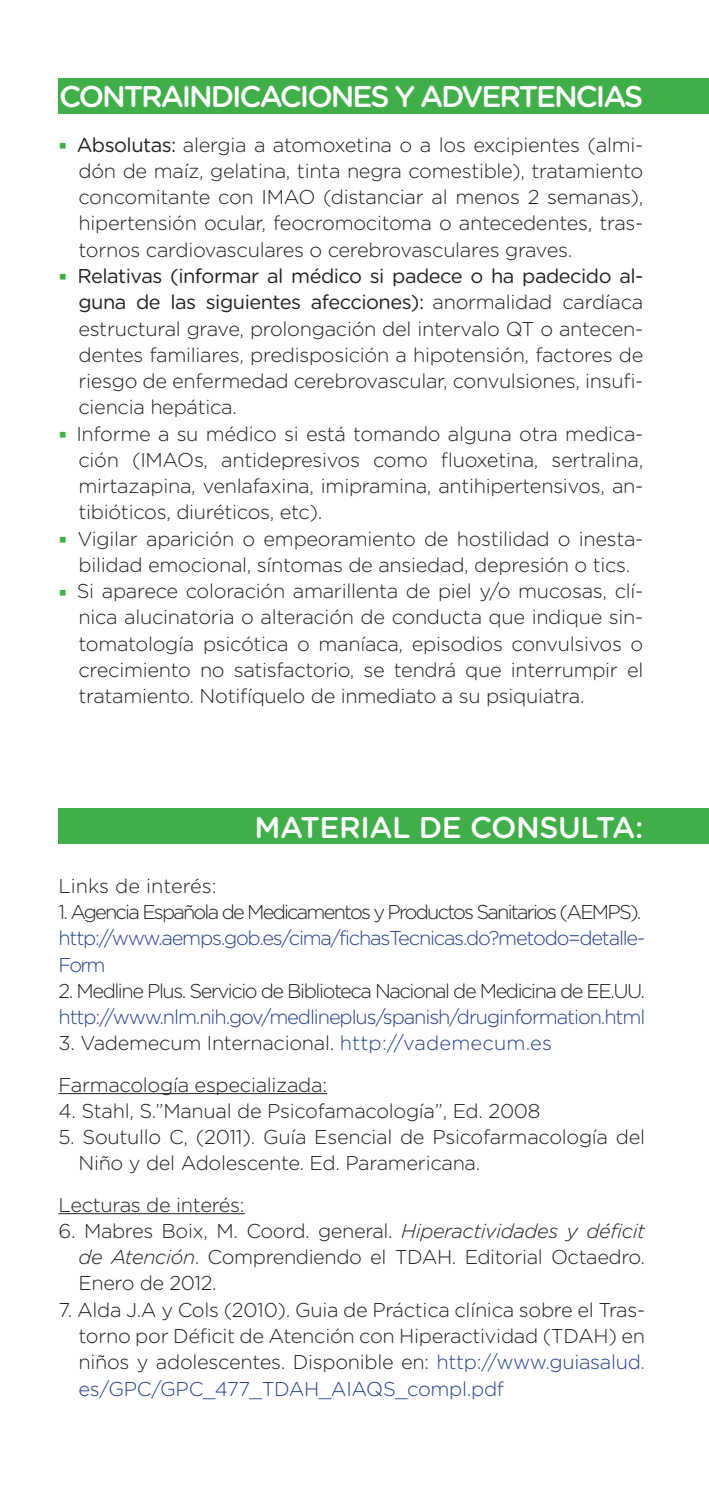
<style>
.page{position:relative;width:709px;height:1489px;background:#fff}
.page>*{position:absolute;margin:0;border:0;box-sizing:border-box;transform-origin:0 0}
.t1{font:500 30px "Gotham Rounded";letter-spacing:-.07em;color:#fff}
.t2{font:500 30px "Gotham Rounded";letter-spacing:-.015em;color:#fff}
.t3{font:300 20px/26.2px "Gotham Rounded";letter-spacing:-.015em;color:#231f20;text-align:justify}
.t4{font:300 20px/26.2px "Gotham Rounded";letter-spacing:-.06em;color:#234189}
.t5{font:300 20px "Gotham Rounded";letter-spacing:-.07em;color:#231f20}
.t6{font:300 20px "Gotham Rounded";letter-spacing:-.09em;color:#231f20}
.s1{font-family:"Arial";font-weight:400;font-size:25px;color:#40ae49}
.s2{font-weight:400}
.s3{color:#234189}
.s4{font-style:italic}
</style>
<div class="page">
<div style="left:58px;top:78px;width:651px;height:35px;background:#40ae49"></div>
<hr style="left:58px;top:1093px;width:269px;height:1px;background:#231f20">
<hr style="left:58px;top:1213px;width:187px;height:1px;background:#231f20">
<div style="left:58px;top:808px;width:651px;height:35px;background:#40ae49"></div>
<p class="t1" style="left:59px;top:75px;width:585px">CONTRAINDICACIONES Y ADVERTENCIAS</p>
<p class="t3" style="left:78px;top:130px;width:566px;text-indent:-20px"><span class="s1">▪</span> <span class="s2">Absolutas:</span> alergia a atomoxetina o a los excipientes (almi&shy;dón de maíz, gelatina, tinta negra comestible), tratamiento concomitante con IMAO (distanciar al menos 2 semanas), hipertensión ocular, feocromocitoma o antecedentes, tras&shy;tornos cardiovasculares o cerebrovasculares graves.</p>
<p class="t3" style="left:78px;top:262px;width:566px;text-indent:-20px"><span class="s1">▪</span> <span class="s2">Relativas (informar al médico si padece o ha padecido al&shy;guna de las siguientes afecciones):</span> anormalidad cardíaca estructural grave, prolongación del intervalo QT o antecen&shy;dentes familiares, predisposición a hipotensión, factores de riesgo de enfermedad cerebrovascular, convulsiones, insufi&shy;ciencia hepática.</p>
<p class="t3" style="left:78px;top:419px;width:566px;text-indent:-20px"><span class="s1">▪</span> Informe a su médico si está tomando alguna otra medica&shy;ción (IMAOs, antidepresivos como fluoxetina, sertralina, mirtazapina, venlafaxina, imipramina, antihipertensivos, an&shy;tibióticos, diuréticos, etc).</p>
<p class="t3" style="left:58px;top:524px;width:586px;text-align:center"><span class="s1">▪</span> Vigilar aparición o empeoramiento de hostilidad o inesta&shy;bilidad emocional, síntomas de ansiedad, depresión o tics.</p>
<p class="t3" style="left:78px;top:577px;width:566px;text-indent:-20px"><span class="s1">▪</span> Si aparece coloración amarillenta de piel y/o mucosas, clí&shy;nica alucinatoria o alteración de conducta que indique sin&shy;tomatología psicótica o maníaca, episodios convulsivos o crecimiento no satisfactorio, se tendrá que interrumpir el tratamiento. Notifíquelo de inmediato a su psiquiatra.</p>
<p class="t2" style="left:254px;top:805px;width:390px">MATERIAL DE CONSULTA:</p>
<p class="t3" style="left:58px;top:871px;width:160px">Links de interés:</p>
<p class="t6" style="left:58px;top:898px;width:584px">1. Agencia Española de Medicamentos y Productos Sanitarios (AEMPS).</p>
<p class="t4" style="left:58px;top:924px;width:588px">http://www.aemps.gob.es/cima/fichasTecnicas.do?metodo=detalle-<br>Form</p>
<p class="t5" style="left:58px;top:977px;width:588px">2. Medline Plus. Servicio de Biblioteca Nacional de Medicina de EE.UU.</p>
<p class="t4" style="left:58px;top:1002px;width:588px">http://www.nlm.nih.gov/medlineplus/spanish/druginformation.html</p>
<p class="t3" style="left:58px;top:1029px;width:495px">3. Vademecum Internacional. <span class="s3">http://vademecum.es</span></p>
<p class="t3" style="left:58px;top:1070px;width:270px">Farmacología especializada:</p>
<p class="t3" style="left:58px;top:1096px;width:483px">4. Stahl, S.”Manual de Psicofamacología”, Ed. 2008</p>
<p class="t3" style="left:78px;top:1122px;width:568px;text-indent:-20px">5. Soutullo C, (2011). Guía Esencial de Psicofarmacología del<br>Niño y del Adolescente. Ed. Paramericana.</p>
<p class="t3" style="left:58px;top:1190px;width:188px">Lecturas de interés:</p>
<p class="t3" style="left:78px;top:1216px;width:568px;text-indent:-20px">6. Mabres Boix, M. Coord. general. <span class="s4">Hiperactividades y déficit de Atención</span>. Comprendiendo el TDAH. Editorial Octaedro.<br>Enero de 2012.</p>
<p class="t3" style="left:78px;top:1295px;width:568px;text-indent:-20px">7. Alda J.A y Cols (2010). Guia de Práctica clínica sobre el Tras&shy;torno por Déficit de Atención con Hiperactividad (TDAH) en niños y adolescentes. Disponible en: <span class="s3">http://www.guiasalud. es/GPC/GPC_477_TDAH_AIAQS_compl.pdf</span></p>
</div>
